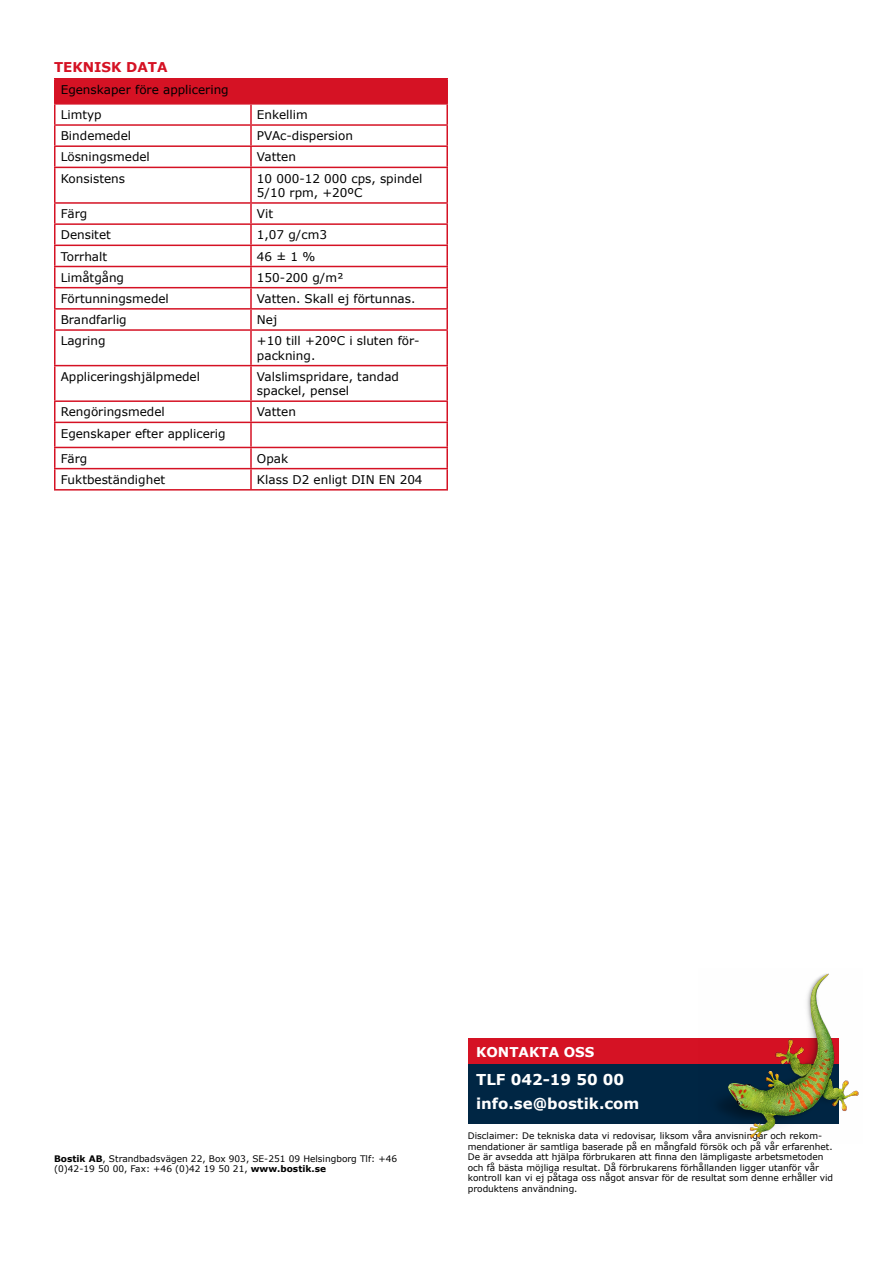
<style>
.page{position:relative;width:893px;height:1263px;background:#fff}
.page>*{position:absolute;margin:0;border:0;box-sizing:border-box;transform-origin:0 0}
.t1{font:700 15px/24px "Verdana";color:#fff}
.t2{font:700 13.5px "Verdana";color:#d51224}
.t3{font:700 13.5px "Verdana";color:#fff}
.t4{font:12px/14.4px "Verdana";color:#000}
.t5{font:9px/10.5px "Verdana";color:#000}
.s1{font-weight:700}
</style>
<div class="page">
<hr style="left:54px;top:489px;width:197px;height:2px;background:#d51224">
<hr style="left:251px;top:489px;width:197px;height:2px;background:#d51224">
<hr style="left:54px;top:147px;width:2px;height:20px;background:#d51224">
<hr style="left:54px;top:168px;width:2px;height:34px;background:#d51224">
<svg style="left:54px;top:204px;width:2px;height:19px"></svg>
<hr style="left:54px;top:225px;width:2px;height:20px;background:#d51224">
<hr style="left:54px;top:246px;width:2px;height:20px;background:#d51224">
<hr style="left:54px;top:267px;width:2px;height:20px;background:#d51224">
<hr style="left:54px;top:288px;width:2px;height:20px;background:#d51224">
<svg style="left:54px;top:310px;width:2px;height:19px"></svg>
<hr style="left:54px;top:331px;width:2px;height:34px;background:#d51224">
<hr style="left:54px;top:366px;width:2px;height:34px;background:#d51224">
<hr style="left:54px;top:402px;width:2px;height:20px;background:#d51224">
<hr style="left:54px;top:423px;width:2px;height:24px;background:#d51224">
<hr style="left:54px;top:448px;width:2px;height:20px;background:#d51224">
<hr style="left:54px;top:469px;width:2px;height:20px;background:#d51224">
<hr style="left:54px;top:78px;width:197px;height:2px;background:#d51224">
<hr style="left:251px;top:78px;width:197px;height:2px;background:#d51224">
<hr style="left:54px;top:145px;width:197px;height:2px;background:#d51224">
<hr style="left:251px;top:145px;width:197px;height:2px;background:#d51224">
<hr style="left:54px;top:167px;width:197px;height:1px;background:#d51224">
<hr style="left:251px;top:167px;width:197px;height:1px;background:#d51224">
<hr style="left:54px;top:202px;width:197px;height:2px;background:#d51224">
<hr style="left:251px;top:202px;width:197px;height:2px;background:#d51224">
<hr style="left:54px;top:223px;width:197px;height:2px;background:#d51224">
<hr style="left:251px;top:223px;width:197px;height:2px;background:#d51224">
<hr style="left:54px;top:245px;width:197px;height:1px;background:#d51224">
<hr style="left:251px;top:245px;width:197px;height:1px;background:#d51224">
<hr style="left:54px;top:266px;width:197px;height:1px;background:#d51224">
<hr style="left:251px;top:266px;width:197px;height:1px;background:#d51224">
<hr style="left:54px;top:287px;width:197px;height:1px;background:#d51224">
<hr style="left:251px;top:287px;width:197px;height:1px;background:#d51224">
<hr style="left:54px;top:308px;width:197px;height:2px;background:#d51224">
<hr style="left:251px;top:308px;width:197px;height:2px;background:#d51224">
<hr style="left:54px;top:329px;width:197px;height:2px;background:#d51224">
<hr style="left:251px;top:329px;width:197px;height:2px;background:#d51224">
<hr style="left:54px;top:365px;width:197px;height:1px;background:#d51224">
<hr style="left:251px;top:365px;width:197px;height:1px;background:#d51224">
<hr style="left:54px;top:400px;width:197px;height:2px;background:#d51224">
<hr style="left:251px;top:400px;width:197px;height:2px;background:#d51224">
<hr style="left:54px;top:422px;width:197px;height:1px;background:#d51224">
<hr style="left:251px;top:422px;width:197px;height:1px;background:#d51224">
<hr style="left:54px;top:447px;width:197px;height:1px;background:#d51224">
<hr style="left:251px;top:447px;width:197px;height:1px;background:#d51224">
<hr style="left:54px;top:468px;width:197px;height:1px;background:#d51224">
<hr style="left:251px;top:468px;width:197px;height:1px;background:#d51224">
<svg style="left:54px;top:79px;width:394px;height:66px"></svg>
<hr style="left:250px;top:147px;width:2px;height:20px;background:#d51224">
<hr style="left:446px;top:147px;width:2px;height:20px;background:#d51224">
<hr style="left:250px;top:168px;width:2px;height:34px;background:#d51224">
<hr style="left:446px;top:168px;width:2px;height:34px;background:#d51224">
<svg style="left:250px;top:204px;width:2px;height:19px"></svg>
<svg style="left:446px;top:204px;width:2px;height:19px"></svg>
<hr style="left:250px;top:225px;width:2px;height:20px;background:#d51224">
<hr style="left:446px;top:225px;width:2px;height:20px;background:#d51224">
<hr style="left:250px;top:246px;width:2px;height:20px;background:#d51224">
<hr style="left:446px;top:246px;width:2px;height:20px;background:#d51224">
<hr style="left:250px;top:267px;width:2px;height:20px;background:#d51224">
<hr style="left:446px;top:267px;width:2px;height:20px;background:#d51224">
<hr style="left:250px;top:288px;width:2px;height:20px;background:#d51224">
<hr style="left:446px;top:288px;width:2px;height:20px;background:#d51224">
<svg style="left:250px;top:310px;width:2px;height:19px"></svg>
<svg style="left:446px;top:310px;width:2px;height:19px"></svg>
<hr style="left:250px;top:331px;width:2px;height:34px;background:#d51224">
<hr style="left:446px;top:331px;width:2px;height:34px;background:#d51224">
<hr style="left:250px;top:366px;width:2px;height:34px;background:#d51224">
<hr style="left:446px;top:366px;width:2px;height:34px;background:#d51224">
<hr style="left:250px;top:402px;width:2px;height:20px;background:#d51224">
<hr style="left:446px;top:402px;width:2px;height:20px;background:#d51224">
<hr style="left:250px;top:423px;width:2px;height:24px;background:#d51224">
<hr style="left:446px;top:423px;width:2px;height:24px;background:#d51224">
<hr style="left:250px;top:448px;width:2px;height:20px;background:#d51224">
<hr style="left:446px;top:448px;width:2px;height:20px;background:#d51224">
<hr style="left:250px;top:469px;width:2px;height:20px;background:#d51224">
<hr style="left:446px;top:469px;width:2px;height:20px;background:#d51224">
<div style="left:469px;top:1063px;width:370px;height:61px;background:#002644"></div>
<div style="left:469px;top:1038px;width:370px;height:26px;background:#d51224"></div>
<img style="left:719px;top:973px;width:140px;height:165px">
<h2 class="t2" style="left:54px;top:58px;width:115px">TEKNISK DATA</h2>
<h3 class="t4" style="left:61px;top:77px;width:169px;line-height:25px">Egenskaper före applicering<br>Limtyp</h3>
<h3 class="t4" style="left:257px;top:107px;width:52px">Enkellim</h3>
<h3 class="t4" style="left:61px;top:128px;width:72px">Bindemedel</h3>
<h3 class="t4" style="left:257px;top:128px;width:98px">PVAc-dispersion</h3>
<h3 class="t4" style="left:61px;top:150px;width:91px">Lösningsmedel</h3>
<h3 class="t4" style="left:257px;top:150px;width:41px">Vatten</h3>
<h3 class="t4" style="left:61px;top:171px;width:66px">Konsistens</h3>
<h3 class="t4" style="left:257px;top:171px;width:167px">10 000-12 000 cps, spindel<br>5/10 rpm, +20ºC</h3>
<h3 class="t4" style="left:61px;top:206px;width:28px">Färg</h3>
<h3 class="t4" style="left:257px;top:206px;width:18px">Vit</h3>
<h3 class="t4" style="left:61px;top:228px;width:52px">Densitet</h3>
<h3 class="t4" style="left:257px;top:228px;width:71px">1,07 g/cm3</h3>
<h3 class="t4" style="left:61px;top:249px;width:48px">Torrhalt</h3>
<h3 class="t4" style="left:257px;top:249px;width:60px">46 ± 1 %</h3>
<h3 class="t4" style="left:61px;top:270px;width:65px">Limåtgång</h3>
<h3 class="t4" style="left:257px;top:270px;width:88px">150-200 g/m²</h3>
<h3 class="t4" style="left:61px;top:291px;width:110px">Förtunningsmedel</h3>
<h3 class="t4" style="left:257px;top:291px;width:160px">Vatten. Skall ej förtunnas.</h3>
<h3 class="t4" style="left:61px;top:312px;width:68px">Brandfarlig</h3>
<h3 class="t4" style="left:257px;top:312px;width:22px">Nej</h3>
<h3 class="t4" style="left:61px;top:334px;width:46px">Lagring</h3>
<h3 class="t4" style="left:257px;top:334px;width:164px">+10 till +20ºC i sluten för&shy;packning.</h3>
<h3 class="t4" style="left:61px;top:369px;width:141px">Appliceringshjälpmedel</h3>
<h3 class="t4" style="left:257px;top:369px;width:144px">Valslimspridare, tandad spackel, pensel</h3>
<h3 class="t4" style="left:61px;top:405px;width:106px">Rengöringsmedel</h3>
<h3 class="t4" style="left:257px;top:405px;width:41px">Vatten</h3>
<h3 class="t4" style="left:61px;top:421px;width:166px;line-height:25px">Egenskaper efter applicerig<br>Färg</h3>
<h3 class="t4" style="left:257px;top:451px;width:33px">Opak</h3>
<h3 class="t4" style="left:61px;top:472px;width:106px">Fuktbeständighet</h3>
<h3 class="t4" style="left:257px;top:472px;width:167px">Klass D2 enligt DIN EN 204</h3>
<p class="t5" style="left:54px;top:1153px;width:345px"><span class="s1">Bostik AB</span>, Strandbadsvägen 22, Box 903, SE-251 09 Helsingborg Tlf: +46 (0)42-19 50 00, Fax: +46 (0)42 19 50 21, <span class="s1">www.bostik.se</span></p>
<h2 class="t3" style="left:476px;top:1042px;width:120px">KONTAKTA OSS</h2>
<h1 class="t1" style="left:476px;top:1067px;width:165px">TLF 042-19 50 00 info.se@bostik.com</h1>
<p class="t5" style="left:468px;top:1130px;width:367px">Disclaimer: De tekniska data vi redovisar, liksom våra anvisningar och rekom&shy;mendationer är samtliga baserade på en mångfald försök och på vår erfarenhet.<br>De är avsedda att hjälpa förbrukaren att finna den lämpligaste arbetsmetoden och få bästa möjliga resultat. Då förbrukarens förhållanden ligger utanför vår kontroll kan vi ej påtaga oss något ansvar för de resultat som denne erhåller vid produktens användning.</p>
</div>
